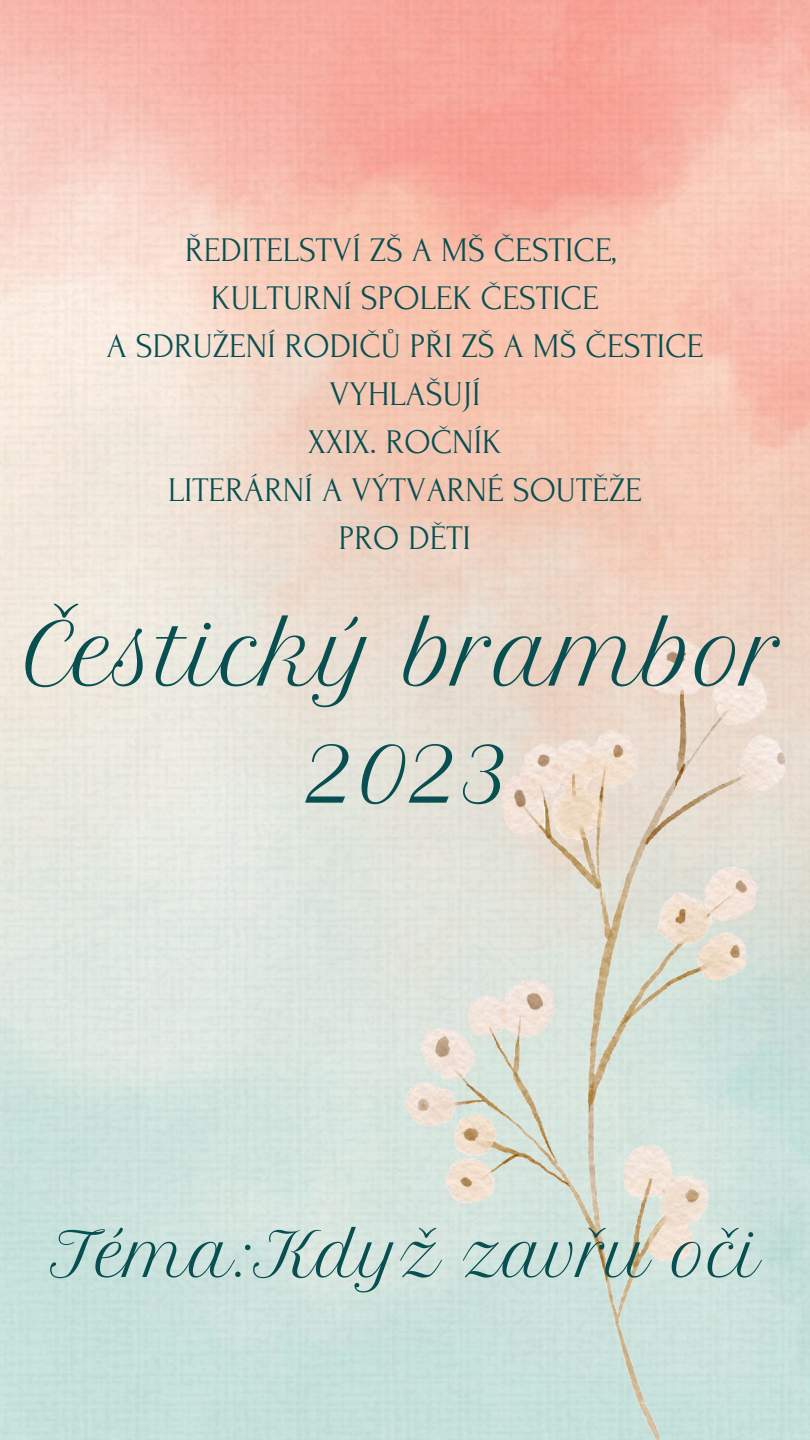
<style>
.page{position:relative;width:810px;height:1440px;background:#fff}
.page>*{position:absolute;margin:0;border:0;box-sizing:border-box;transform-origin:0 0}
.t1{font:84px/117px "Petit Formal Script";color:#084f52;text-align:center}
.t2{font:60px "Petit Formal Script";color:#084f52}
.t3{font:34.5px "Forum";color:#084f52}
</style>
<div class="page">
<img style="left:405px;top:641px;width:381px;height:799px">
<p class="t3" style="left:185px;top:231px;width:432px">ŘEDITELSTVÍ ZŠ A MŠ ČESTICE,</p>
<p class="t3" style="left:211px;top:279px;width:389px">KULTURNÍ SPOLEK ČESTICE</p>
<p class="t3" style="left:107px;top:327px;width:598px">A SDRUŽENÍ RODIČŮ PŘI ZŠ A MŠ ČESTICE</p>
<p class="t3" style="left:329px;top:375px;width:153px">VYHLAŠUJÍ</p>
<p class="t3" style="left:308px;top:423px;width:195px">XXIX. ROČNÍK</p>
<p class="t3" style="left:168px;top:471px;width:475px">LITERÁRNÍ A VÝTVARNÉ SOUTĚŽE</p>
<p class="t3" style="left:339px;top:519px;width:134px">PRO DĚTI</p>
<p class="t1" style="left:25px;top:596px;width:761px">Čestický brambor<br>2023</p>
<p class="t2" style="left:50px;top:1218px;width:713px">Téma:Když zavřu oči</p>
</div>
